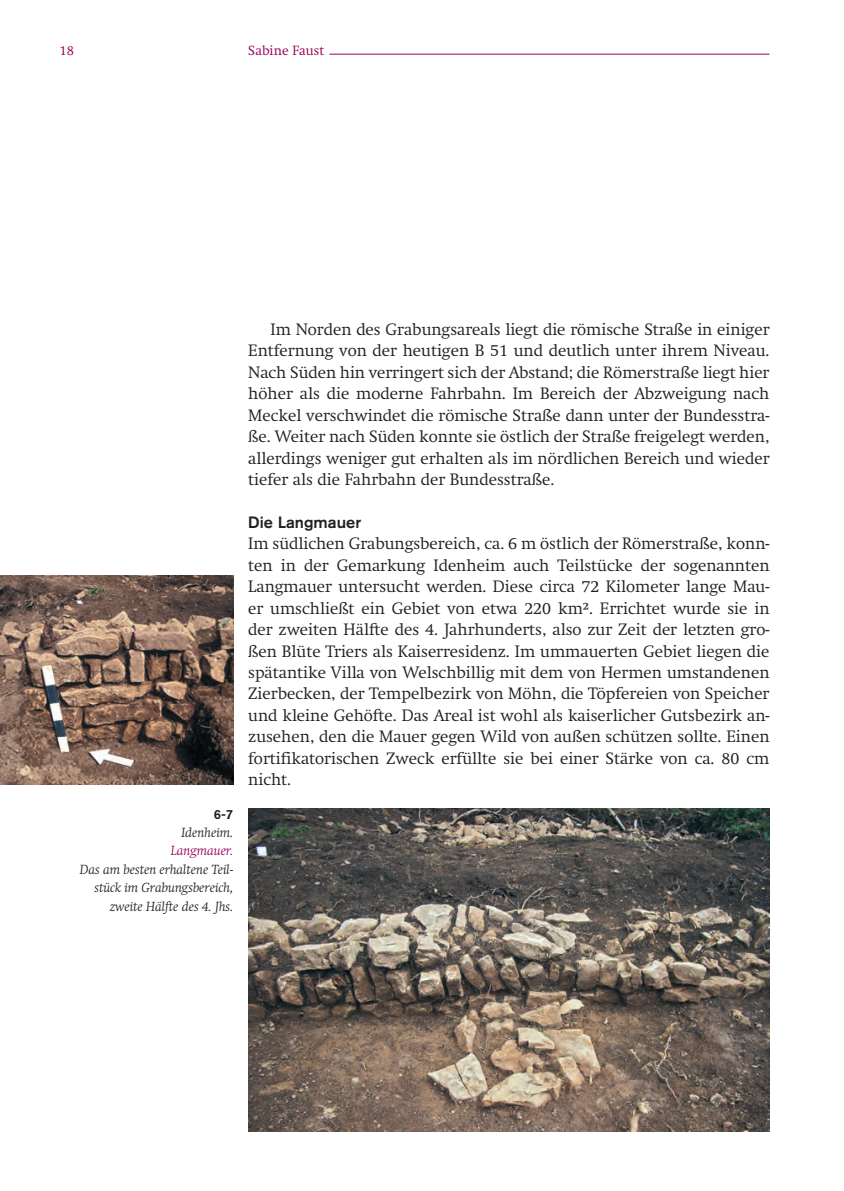
<style>
.page{position:relative;width:844px;height:1191px;background:#fff}
.page>*{position:absolute;margin:0;border:0;box-sizing:border-box;transform-origin:0 0}
.t1{font:300 16.28px/21.3px "Swift";color:#231f20;text-align:justify}
.t2{font:500 16.28px "Akzidenz Grotesk Std";color:#231f20}
.t3{font:italic 300 13.12px/18.4px "Swift";color:#231f20;text-align:right}
.t4{font:300 13.12px "Swift";color:#950058}
.t5{font:italic 300 13.12px "Swift";color:#950058}
.t6{font:500 13.12px "Akzidenz Grotesk Std";color:#231f20}
</style>
<div class="page">
<hr style="left:329px;top:54px;width:440px;height:1px;background:#950058">
<img style="left:248px;top:809px;width:521px;height:322px">
<img style="left:0;top:575px;width:233px;height:209px">
<p class="t4" style="left:60px;top:42px;width:16px">18</p>
<p class="t4" style="left:248px;top:42px;width:78px">Sabine Faust</p>
<p class="t6" style="left:214px;top:806px;width:21px">6-7</p>
<p class="t3" style="left:181px;top:823px;width:53px">Idenheim.</p>
<p class="t5" style="left:171px;top:843px;width:64px">Langmauer.</p>
<p class="t3" style="left:80px;top:860px;width:155px">Das am besten erhaltene Teil&shy;stück im Grabungsbereich, zweite Hälfte des 4. Jhs.</p>
<p class="t1" style="left:248px;top:319px;width:522px;text-indent:22px">Im Norden des Grabungsareals liegt die römische Straße in einiger Entfernung von der heutigen B 51 und deutlich unter ihrem Niveau.<br>Nach Süden hin verringert sich der Abstand; die Römerstraße liegt hier höher als die moderne Fahrbahn. Im Bereich der Abzweigung nach Meckel verschwindet die römische Straße dann unter der Bundesstra&shy;ße. Weiter nach Süden konnte sie östlich der Straße freigelegt werden, allerdings weniger gut erhalten als im nördlichen Bereich und wieder tiefer als die Fahrbahn der Bundesstraße.</p>
<p class="t2" style="left:248px;top:512px;width:114px">Die Langmauer</p>
<p class="t1" style="left:248px;top:533px;width:522px">Im südlichen Grabungsbereich, ca. 6 m östlich der Römerstraße, konn&shy;ten in der Gemarkung Idenheim auch Teilstücke der sogenannten Langmauer untersucht werden. Diese circa 72 Kilometer lange Mau&shy;er umschließt ein Gebiet von etwa 220 km². Errichtet wurde sie in der zweiten Hälfte des 4. Jahrhunderts, also zur Zeit der letzten gro&shy;ßen Blüte Triers als Kaiserresidenz. Im ummauerten Gebiet liegen die spätantike Villa von Welschbillig mit dem von Hermen umstandenen Zierbecken, der Tempelbezirk von Möhn, die Töpfereien von Speicher und kleine Gehöfte. Das Areal ist wohl als kaiserlicher Gutsbezirk an&shy;zusehen, den die Mauer gegen Wild von außen schützen sollte. Einen fortifikatorischen Zweck erfüllte sie bei einer Stärke von ca. 80 cm nicht.</p>
</div>
